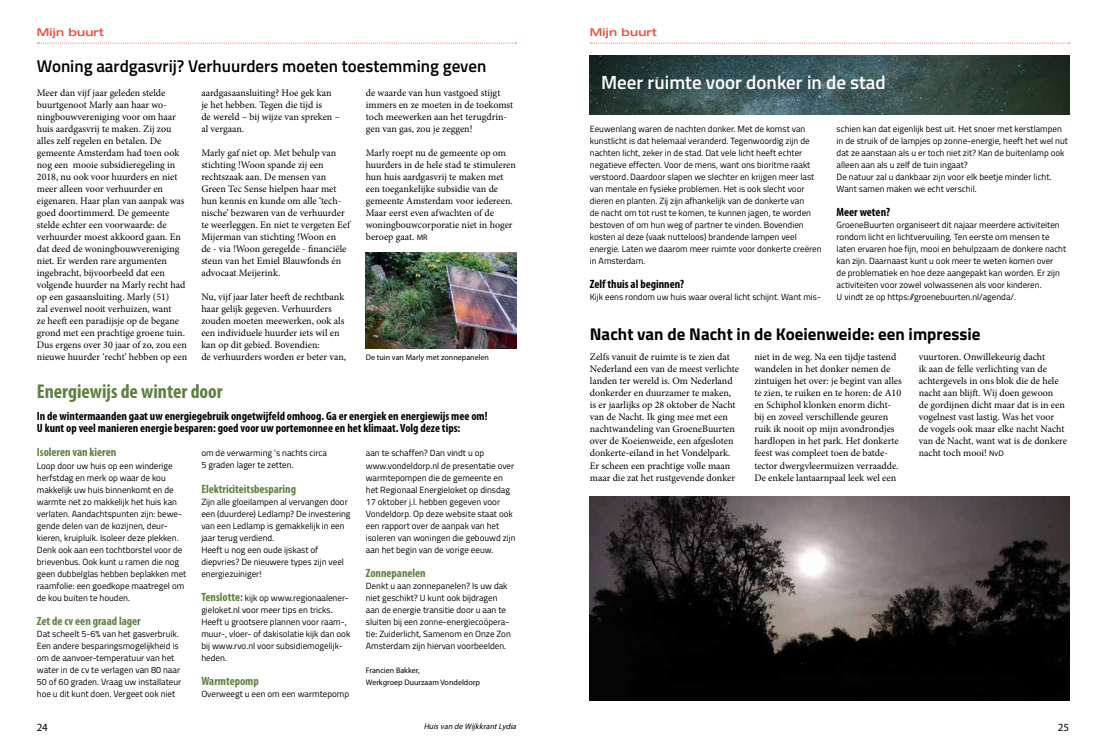
<style>
.page{position:relative;width:1106px;height:752px;background:#fff}
.page>*{position:absolute;margin:0;border:0;box-sizing:border-box;transform-origin:0 0}
.t1{font:700 condensed 20px "Myriad Pro";color:#5d8141}
.t2{font:600 19px "Titillium";color:#fff}
.t3{font:600 17px "Titillium";color:#000}
.t4{font:700 17px "Titillium";color:#000}
.t5{font:700 condensed 12px/12px "Myriad Pro";color:#000}
.t6{font:700 condensed 12px "Myriad Pro";color:#5d8141}
.t7{font:11px "Myriad Pro";color:#000}
.t8{font:500 expanded 10.8px "Helvetica Neue LT Std";letter-spacing:.015em;color:#f04e3d;scale:1.08 1}
.t9{font:10px/12px "Minion Pro";color:#000}
.t10{font:9px/12px "Titillium";color:#000}
.t11{font:8px/12px "Myriad Pro";color:#000}
.t12{font:italic 8px "Myriad Pro";color:#000}
.s1{font-family:"Myriad Pro";font-size:8px}
.s2{font-family:"Myriad Pro";font-weight:700;font-stretch:condensed;font-size:12px;color:#5d8141}
</style>
<div class="page">
<img style="left:590px;top:55px;width:479px;height:60px">
<img style="left:590px;top:496px;width:479px;height:204px">
<img style="left:366px;top:252px;width:150px;height:96px">
<svg style="left:37px;top:43px;width:479px;height:1px"></svg>
<svg style="left:590px;top:43px;width:479px;height:1px"></svg>
<p class="t8" style="left:37px;top:25px;width:64px">Mijn buurt</p>
<h3 class="t3" style="left:37px;top:53px;width:451px">Woning aardgasvrij? Verhuurders moeten toestemming geven</h3>
<p class="t9" style="left:37px;top:87px;width:152px">Meer dan vijf jaar geleden stelde buurtgenoot Marly aan haar wo&shy;ningbouwvereniging voor om haar huis aardgasvrij te maken. Zij zou alles zelf regelen en betalen. De gemeente Amsterdam had toen ook nog een mooie subsidieregeling in 2018, nu ook voor huurders en niet meer alleen voor verhuurder en eigenaren. Haar plan van aanpak was goed doortimmerd. De gemeente stelde echter een voorwaarde: de verhuurder moest akkoord gaan. En dat deed de woningbouwvereniging niet. Er werden rare argumenten ingebracht, bijvoorbeeld dat een volgende huurder na Marly recht had op een gasaansluiting. Marly (51)<br>zal evenwel nooit verhuizen, want<br>ze heeft een paradijsje op de begane grond met een prachtige groene tuin.<br>Dus ergens over 30 jaar of zo, zou een nieuwe huurder ‘recht’ hebben op een</p>
<p class="t9" style="left:201px;top:87px;width:140px">aardgasaansluiting? Hoe gek kan je het hebben. Tegen die tijd is<br>de wereld – bij wijze van spreken – al vergaan.</p>
<p class="t9" style="left:201px;top:147px;width:150px">Marly gaf niet op. Met behulp van stichting !Woon spande zij een rechtszaak aan. De mensen van<br>Green Tec Sense hielpen haar met hun kennis en kunde om alle ‘tech&shy;nische’ bezwaren van de verhuurder te weerleggen. En niet te vergeten Eef<br>Mijerman van stichting !Woon en<br>de - via !Woon geregelde - financiële steun van het Emiel Blauwfonds én advocaat Meijerink.</p>
<p class="t9" style="left:201px;top:291px;width:146px">Nu, vijf jaar later heeft de rechtbank haar gelijk gegeven. Verhuurders zouden moeten meewerken, ook als een individuele huurder iets wil en kan op dit gebied. Bovendien:<br>de verhuurders worden er beter van,</p>
<h1 class="t1" style="left:37px;top:380px;width:187px">Energiewijs de winter door</h1>
<p class="t9" style="left:366px;top:87px;width:149px">de waarde van hun vastgoed stijgt immers en ze moeten in de toekomst toch meewerken aan het terugdrin&shy;gen van gas, zou je zeggen!</p>
<p class="t9" style="left:366px;top:147px;width:152px">Marly roept nu de gemeente op om huurders in de hele stad te stimuleren hun huis aardgasvrij te maken met een toegankelijke subsidie van de gemeente Amsterdam voor iedereen.<br>Maar eerst even afwachten of de woningbouwcorporatie niet in hoger beroep gaat. <span class="s1">MR</span></p>
<p class="t11" style="left:366px;top:351px;width:125px">De tuin van Marly met zonnepanelen</p>
<h3 class="t5" style="left:37px;top:410px;width:452px">In de wintermaanden gaat uw energiegebruik ongetwijfeld omhoog. Ga er energiek en energiewijs mee om!<br>U kunt op veel manieren energie besparen: goed voor uw portemonnee en het klimaat. Volg deze tips:</h3>
<h3 class="t6" style="left:37px;top:445px;width:81px">Isoleren van kieren</h3>
<p class="t10" style="left:37px;top:458px;width:151px">Loop door uw huis op een winderige herfstdag en merk op waar de kou makkelijk uw huis binnenkomt en de warmte net zo makkelijk het huis kan verlaten. Aandachtspunten zijn: bewe&shy;gende delen van de kozijnen, deur&shy;kieren, kruipluik. Isoleer deze plekken.<br>Denk ook aan een tochtborstel voor de brievenbus. Ook kunt u ramen die nog geen dubbelglas hebben beplakken met raamfolie: een goedkope maatregel om de kou buiten te houden.</p>
<h3 class="t6" style="left:37px;top:613px;width:105px">Zet de cv een graad lager</h3>
<p class="t10" style="left:37px;top:626px;width:146px">Dat scheelt 5-6% van het gasverbruik.<br>Een andere besparingsmogelijkheid is om de aanvoer-temperatuur van het water in de cv te verlagen van 80 naar 50 of 60 graden. Vraag uw installateur hoe u dit kunt doen. Vergeet ook niet</p>
<p class="t10" style="left:366px;top:446px;width:151px">aan te schaffen? Dan vindt u op www.vondeldorp.nl de presentatie over warmtepompen die de gemeente en het Regionaal Energieloket op dinsdag 17 oktober j.l. hebben gegeven voor Vondeldorp. Op deze website staat ook een rapport over de aanpak van het isoleren van woningen die gebouwd zijn aan het begin van de vorige eeuw.</p>
<h3 class="t6" style="left:366px;top:565px;width:61px">Zonnepanelen</h3>
<p class="t10" style="left:366px;top:578px;width:147px">Denkt u aan zonnepanelen? Is uw dak niet geschikt? U kunt ook bijdragen aan de energie transitie door u aan te sluiten bij een zonne-energiecoöpera&shy;tie: Zuiderlicht, Samenom en Onze Zon Amsterdam zijn hiervan voorbeelden.</p>
<p class="t11" style="left:366px;top:663px;width:116px">Francien Bakker,<br>Werkgroep Duurzaam Vondeldorp</p>
<p class="t10" style="left:201px;top:446px;width:127px">om de verwarming ‘s nachts circa<br>5 graden lager te zetten.</p>
<h3 class="t6" style="left:201px;top:481px;width:96px">Elektriciteitsbesparing</h3>
<p class="t10" style="left:201px;top:494px;width:151px">Zijn alle gloeilampen al vervangen door een (duurdere) Ledlamp? De investering van een Ledlamp is gemakkelijk in een jaar terug verdiend.<br>Heeft u nog een oude ijskast of diepvries? De nieuwere types zijn veel energiezuiniger!</p>
<p class="t10" style="left:201px;top:590px;width:150px"><span class="s2">Tenslotte:</span> kijk op www.regionaalener&shy;gieloket.nl voor meer tips en tricks.<br>Heeft u grootsere plannen voor raam-, muur-, vloer- of dakisolatie kijk dan ook bij www.rvo.nl voor subsidiemogelijk&shy;heden.</p>
<h3 class="t6" style="left:201px;top:673px;width:59px">Warmtepomp</h3>
<p class="t10" style="left:201px;top:686px;width:149px">Overweegt u een om een warmtepomp</p>
<p class="t8" style="left:590px;top:25px;width:64px">Mijn buurt</p>
<h2 class="t2" style="left:601px;top:68px;width:286px">Meer ruimte voor donker in de stad</h2>
<p class="t10" style="left:590px;top:122px;width:233px">Eeuwenlang waren de nachten donker. Met de komst van kunstlicht is dat helemaal veranderd. Tegenwoordig zijn de nachten licht, zeker in de stad. Dat vele licht heeft echter negatieve effecten. Voor de mens, want ons bioritme raakt verstoord. Daardoor slapen we slechter en krijgen meer last van mentale en fysieke problemen. Het is ook slecht voor dieren en planten. Zij zijn afhankelijk van de donkerte van<br>de nacht om tot rust te komen, te kunnen jagen, te worden bestoven of om hun weg of partner te vinden. Bovendien kosten al deze (vaak nutteloos) brandende lampen veel energie. Laten we daarom meer ruimte voor donkerte creëren in Amsterdam.</p>
<h3 class="t5" style="left:590px;top:278px;width:96px">Zelf thuis al beginnen?</h3>
<p class="t10" style="left:590px;top:290px;width:233px">Kijk eens rondom uw huis waar overal licht schijnt. Want mis-</p>
<p class="t10" style="left:836px;top:122px;width:233px">schien kan dat eigenlijk best uit. Het snoer met kerstlampen in de struik of de lampjes op zonne-energie, heeft het wel nut dat ze aanstaan als u er toch niet zit? Kan de buitenlamp ook alleen aan als u zelf de tuin ingaat?<br>De natuur zal u dankbaar zijn voor elk beetje minder licht.<br>Want samen maken we echt verschil.</p>
<h3 class="t5" style="left:836px;top:206px;width:55px">Meer weten?</h3>
<p class="t10" style="left:836px;top:218px;width:231px">GroeneBuurten organiseert dit najaar meerdere activiteiten rondom licht en lichtvervuiling. Ten eerste om mensen te laten ervaren hoe fijn, mooi en behulpzaam de donkere nacht kan zijn. Daarnaast kunt u ook meer te weten komen over<br>de problematiek en hoe deze aangepakt kan worden. Er zijn activiteiten voor zowel volwassenen als voor kinderen.<br>U vindt ze op https://groenebuurten.nl/agenda/.</p>
<h3 class="t4" style="left:590px;top:321px;width:392px">Nacht van de Nacht in de Koeienweide: een impressie</h3>
<p class="t9" style="left:590px;top:351px;width:151px">Zelfs vanuit de ruimte is te zien dat Nederland een van de meest verlichte landen ter wereld is. Om Nederland donkerder en duurzamer te maken, is er jaarlijks op 28 oktober de Nacht van de Nacht. Ik ging mee met een nachtwandeling van GroeneBuurten over de Koeienweide, een afgesloten donkerte-eiland in het Vondelpark.<br>Er scheen een prachtige volle maan maar die zat het rustgevende donker</p>
<p class="t9" style="left:754px;top:351px;width:149px">niet in de weg. Na een tijdje tastend wandelen in het donker nemen de zintuigen het over: je begint van alles te zien, te ruiken en te horen: de A10 en Schiphol klonken enorm dicht&shy;bij en zoveel verschillende geuren ruik ik nooit op mijn avondrondjes hardlopen in het park. Het donkerte feest was compleet toen de batde&shy;tector dwergvleermuizen verraadde.<br>De enkele lantaarnpaal leek wel een</p>
<p class="t9" style="left:918px;top:351px;width:150px">vuurtoren. Onwillekeurig dacht<br>ik aan de felle verlichting van de achtergevels in ons blok die de hele nacht aan blijft. Wij doen gewoon<br>de gordijnen dicht maar dat is in een vogelnest vast lastig. Was het voor<br>de vogels ook maar elke nacht Nacht van de Nacht, want wat is de donkere nacht toch mooi! <span class="s1">NvD</span></p>
<p class="t7" style="left:37px;top:720px;width:12px">24</p>
<p class="t12" style="left:423px;top:721px;width:96px">Huisvan de Wij kkrantLydia</p>
<p class="t7" style="left:1057px;top:720px;width:13px">25</p>
</div>
